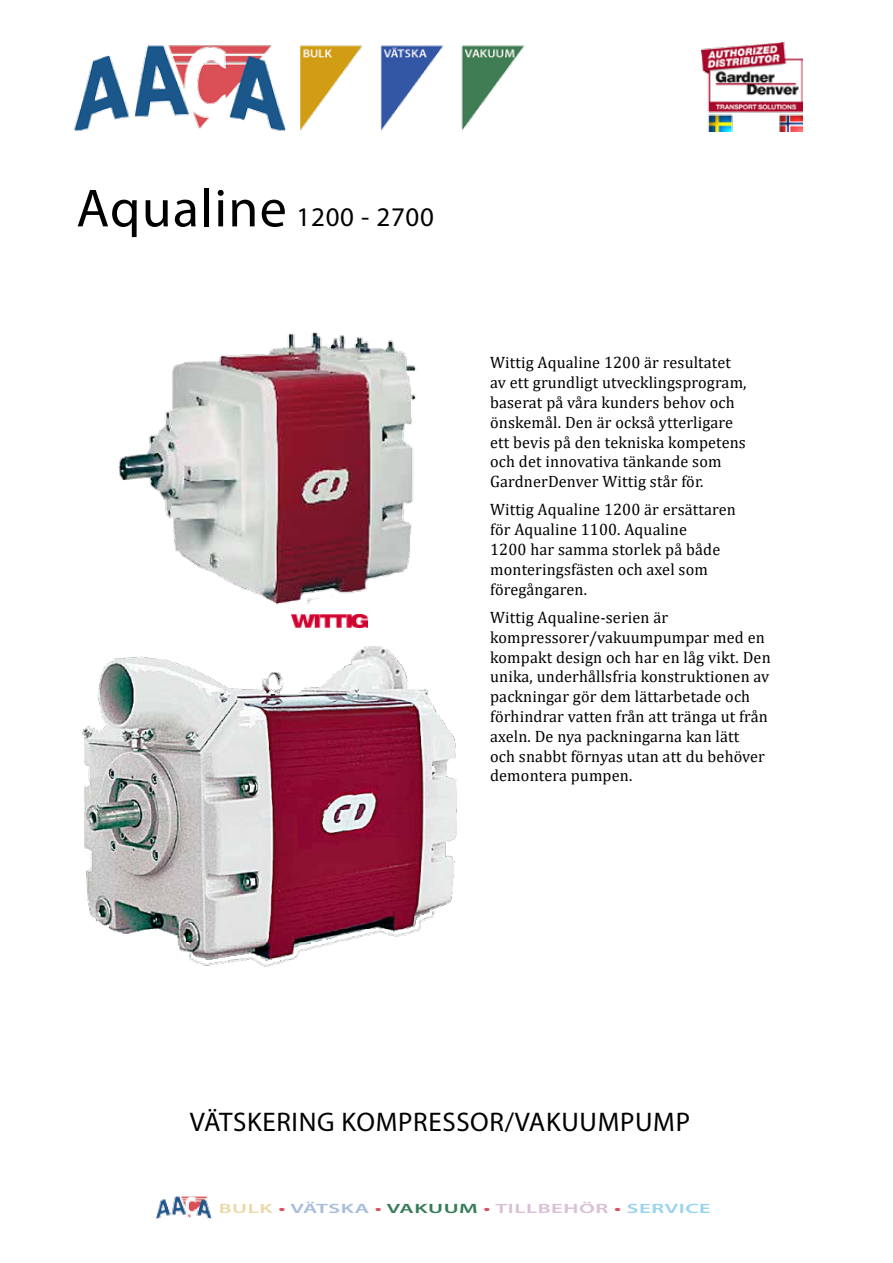
<style>
.page{position:relative;width:893px;height:1263px;background:#fff}
.page>*{position:absolute;margin:0;border:0;box-sizing:border-box;transform-origin:0 0}
.t1{font:27px "Myriad Pro";letter-spacing:.025em;color:#000}
.t2{font:16.5px/19.8px "Cambria";letter-spacing:.01em;color:#000}
.t3{font:600 13.5px "Myriad Pro";letter-spacing:.025em;color:#d9c0d5;scale:1.67 1}
.s1{font-size:54px}
.s2{color:#ecd9a8}
.s3{color:#d8505c}
.s4{color:#a8bddc}
.s5{color:#357d57}
.s6{color:#99d4ef}
</style>
<div class="page">
<img style="left:291px;top:614px;width:76px;height:14px">
<img style="left:119px;top:332px;width:298px;height:273px">
<img style="left:82px;top:646px;width:375px;height:321px">
<img style="left:701px;top:43px;width:102px;height:88px">
<img style="left:73px;top:45px;width:452px;height:86px">
<img style="left:157px;top:1196px;width:55px;height:22px">
<h1 class="t1" style="left:76px;top:201px;width:359px"><span class="s1">Aqualine</span> 1200 - 2700</h1>
<p class="t2" style="left:490px;top:353px;width:258px">Wittig Aqualine 1200 är resultatet av ett grundligt utvecklingsprogram, baserat på våra kunders behov och önskemål. Den är också ytterligare ett bevis på den tekniska kompetens och det innovativa tänkande som GardnerDenver Wittig står för.</p>
<p class="t2" style="left:490px;top:500px;width:247px">Wittig Aqualine 1200 är ersättaren för Aqualine 1100. Aqualine<br>1200 har samma storlek på både monteringsfästen och axel som föregångaren.</p>
<p class="t2" style="left:490px;top:607px;width:282px">Wittig Aqualine-serien är kompressorer/vakuumpumpar med en kompakt design och har en låg vikt. Den unika, underhållsfria konstruktionen av packningar gör dem lättarbetade och förhindrar vatten från att tränga ut från axeln. De nya packningarna kan lätt<br>och snabbt förnyas utan att du behöver demontera pumpen.</p>
<h1 class="t1" style="left:190px;top:1105px;width:502px">VÄTSKERING KOMPRESSOR/VAKUUMPUMP</h1>
<p class="t3" style="left:219px;top:1199px;width:296px"><span class="s2">BULK</span> <span class="s3">•</span> <span class="s4">VÄTSKA</span> <span class="s3">•</span> <span class="s5">VAKUUM</span> <span class="s3">•</span> TILLBEHÖR <span class="s3">•</span> <span class="s6">SERVICE</span></p>
</div>
